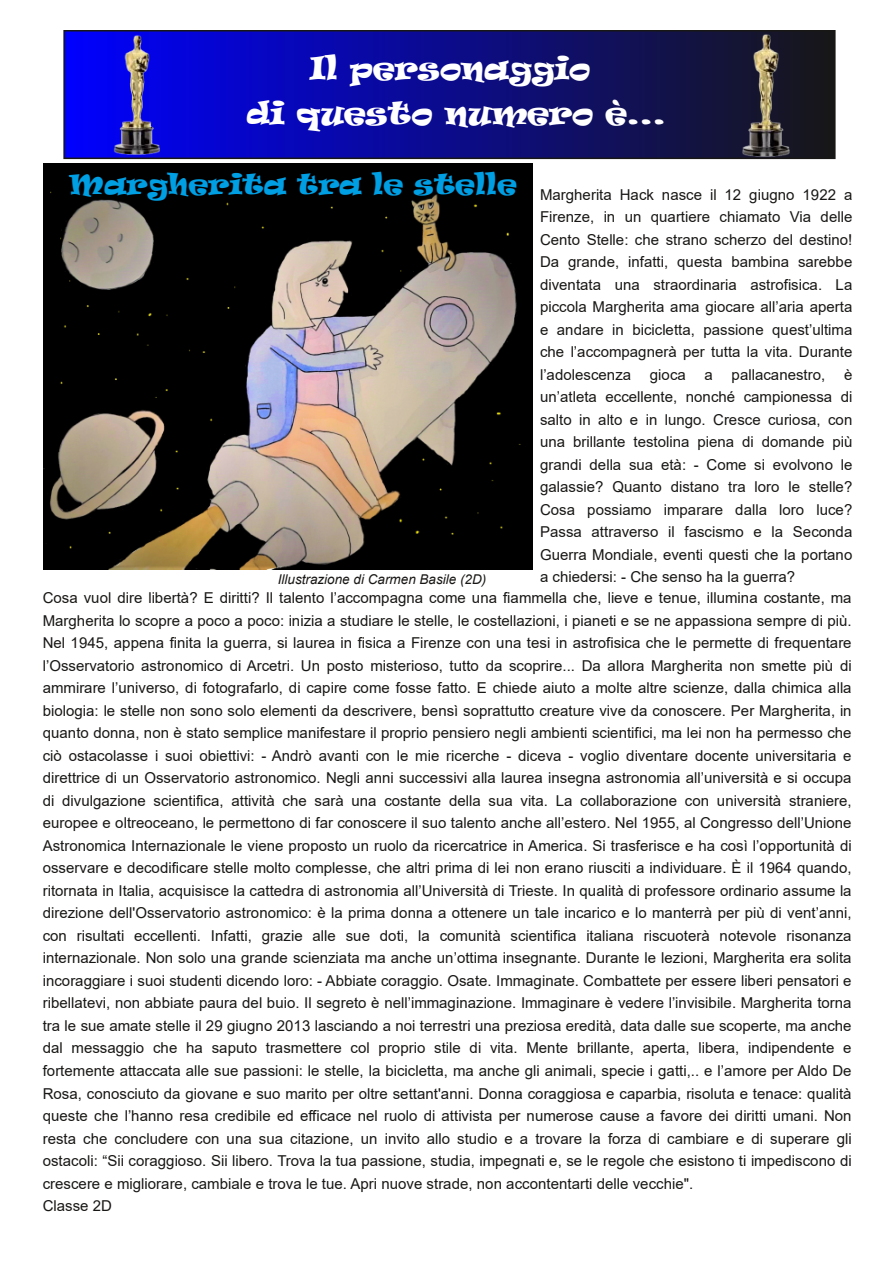
<style>
.page{position:relative;width:893px;height:1263px;background:#fff}
.page>*{position:absolute;margin:0;border:0;box-sizing:border-box;transform-origin:0 0}
.t1{font:30px/45px "Ravie";color:#fff;text-align:center}
.t2{font:27px "Ravie";color:#009ee3}
.t3{font:15px/22.5px "Arial";letter-spacing:.005em;color:#181715}
.t4{font:italic 13.5px "Arial";color:#181715}
</style>
<div class="page">
<div style="left:64px;top:31px;width:771px;height:127px;background:linear-gradient(to right,#00f,#171717)"></div>
<div style="left:63px;top:30px;width:773px;height:129px;border:2px solid #181715"></div>
<img style="left:731px;top:33px;width:68px;height:124px">
<img style="left:103px;top:34px;width:67px;height:121px">
<img style="left:43px;top:163px;width:489px;height:407px">
<h1 class="t1" style="left:246px;top:47px;width:421px">Il personaggio<br>di questo numero è...</h1>
<h2 class="t2" style="left:70px;top:172px;width:448px">Margherita tra le stelle</h2>
<p class="t4" style="left:278px;top:572px;width:210px">Illustrazione di Carmen Basile (2D)</p>
<p class="t3" style="left:540px;top:183px;width:314px;text-align:justify">Margherita Hack nasce il 12 giugno 1922 a Firenze, in un quartiere chiamato Via delle Cento Stelle: che strano scherzo del destino!<br>Da grande, infatti, questa bambina sarebbe diventata una straordinaria astrofisica. La piccola Margherita ama giocare all’aria aperta e andare in bicicletta, passione quest’ultima che l’accompagnerà per tutta la vita. Durante l’adolescenza gioca a pallacanestro, è un’atleta eccellente, nonché campionessa di salto in alto e in lungo. Cresce curiosa, con una brillante testolina piena di domande più grandi della sua età: - Come si evolvono le galassie? Quanto distano tra loro le stelle?<br>Cosa possiamo imparare dalla loro luce?<br>Passa attraverso il fascismo e la Seconda Guerra Mondiale, eventi questi che la portano a chiedersi: - Che senso ha la guerra?</p>
<p class="t3" style="left:43px;top:587px;width:810px">Cosa vuol dire libertà? E diritti? Il talento l’accompagna come una fiammella che, lieve e tenue, illumina costante, ma Margherita lo scopre a poco a poco: inizia a studiare le stelle, le costellazioni, i pianeti e se ne appassiona sempre di più.<br>Nel 1945, appena finita la guerra, si laurea in fisica a Firenze con una tesi in astrofisica che le permette di frequentare l’Osservatorio astronomico di Arcetri. Un posto misterioso, tutto da scoprire... Da allora Margherita non smette più di ammirare l’universo, di fotografarlo, di capire come fosse fatto. E chiede aiuto a molte altre scienze, dalla chimica alla biologia: le stelle non sono solo elementi da descrivere, bensì soprattutto creature vive da conoscere. Per Margherita, in quanto donna, non è stato semplice manifestare il proprio pensiero negli ambienti scientifici, ma lei non ha permesso che ciò ostacolasse i suoi obiettivi: - Andrò avanti con le mie ricerche - diceva - voglio diventare docente universitaria e direttrice di un Osservatorio astronomico. Negli anni successivi alla laurea insegna astronomia all’università e si occupa di divulgazione scientifica, attività che sarà una costante della sua vita. La collaborazione con università straniere, europee e oltreoceano, le permettono di far conoscere il suo talento anche all’estero. Nel 1955, al Congresso dell’Unione Astronomica Internazionale le viene proposto un ruolo da ricercatrice in America. Si trasferisce e ha così l’opportunità di osservare e decodificare stelle molto complesse, che altri prima di lei non erano riusciti a individuare. È il 1964 quando, ritornata in Italia, acquisisce la cattedra di astronomia all’Università di Trieste. In qualità di professore ordinario assume la direzione dell'Osservatorio astronomico: è la prima donna a ottenere un tale incarico e lo manterrà per più di vent’anni, con risultati eccellenti. Infatti, grazie alle sue doti, la comunità scientifica italiana riscuoterà notevole risonanza internazionale. Non solo una grande scienziata ma anche un’ottima insegnante. Durante le lezioni, Margherita era solita incoraggiare i suoi studenti dicendo loro: - Abbiate coraggio. Osate. Immaginate. Combattete per essere liberi pensatori e ribellatevi, non abbiate paura del buio. Il segreto è nell’immaginazione. Immaginare è vedere l’invisibile. Margherita torna tra le sue amate stelle il 29 giugno 2013 lasciando a noi terrestri una preziosa eredità, data dalle sue scoperte, ma anche dal messaggio che ha saputo trasmettere col proprio stile di vita. Mente brillante, aperta, libera, indipendente e fortemente attaccata alle sue passioni: le stelle, la bicicletta, ma anche gli animali, specie i gatti,.. e l’amore per Aldo De Rosa, conosciuto da giovane e suo marito per oltre settant'anni. Donna coraggiosa e caparbia, risoluta e tenace: qualità queste che l’hanno resa credibile ed efficace nel ruolo di attivista per numerose cause a favore dei diritti umani. Non resta che concludere con una sua citazione, un invito allo studio e a trovare la forza di cambiare e di superare gli ostacoli: “Sii coraggioso. Sii libero. Trova la tua passione, studia, impegnati e, se le regole che esistono ti impediscono di crescere e migliorare, cambiale e trova le tue. Apri nuove strade, non accontentarti delle vecchie".<br>Classe 2D</p>
</div>
